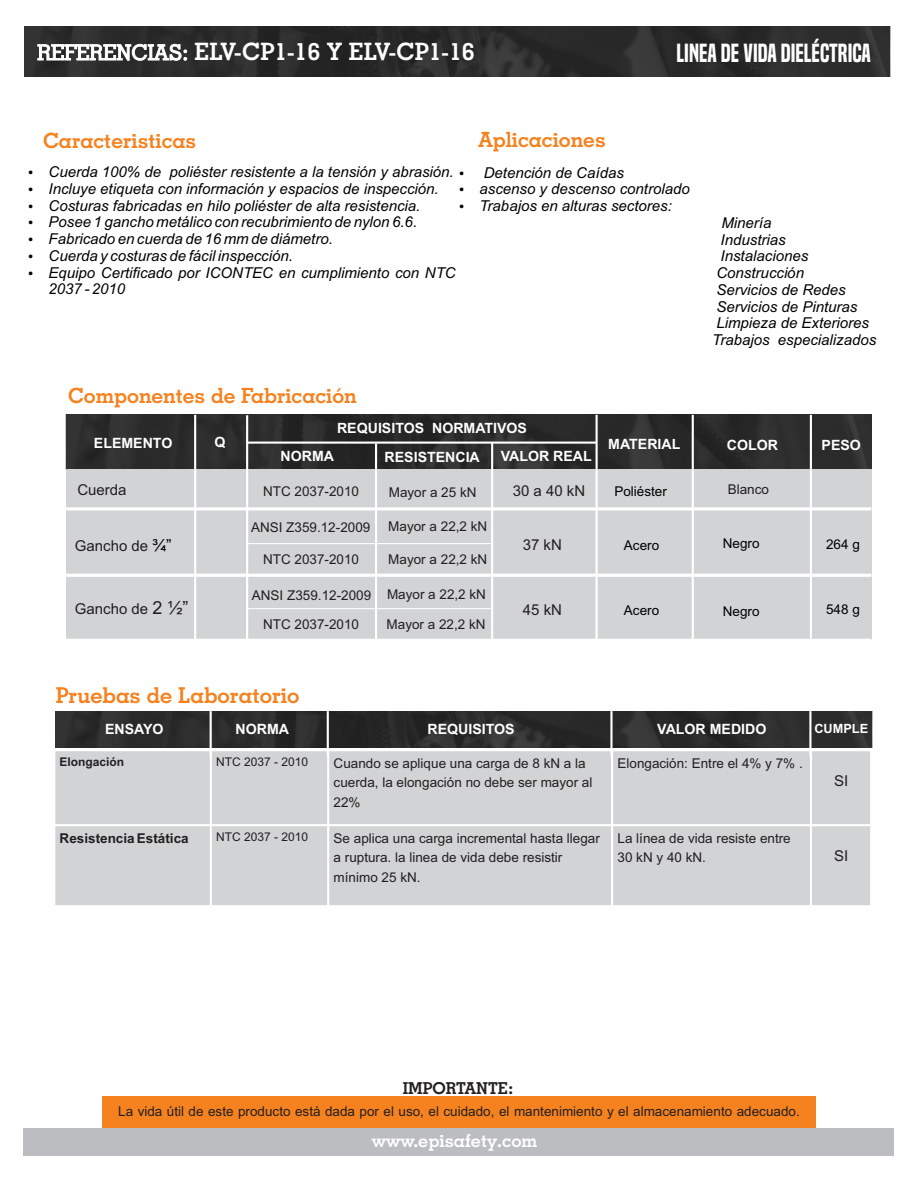
<style>
.page{position:relative;width:918px;height:1188px;background:#fff}
.page>*{position:absolute;margin:0;border:0;box-sizing:border-box;transform-origin:0 0}
.t1{font:24.3px "Built Titling Sb";color:#fff}
.t2{font:700 24px "Geometric Slab 703 BT";color:#fff}
.t3{font:700 21.9px "Geometric Slab 703 BT";color:#f5821f}
.t4{font:700 21px "Geometric Slab 703 BT";color:#f5821f}
.t5{font:700 18px "Geometric Slab 703 BT";color:#fff}
.t6{font:700 16.5px "Geometric Slab 703 BT";color:#231f20}
.t7{font:italic 15px/16.8px "Arial";color:#000}
.t8{font:15px "Arial";color:#231f20}
.t9{font:700 14.1px "Arial";color:#fff}
.t10{font:13.5px/19.4px "Arial";color:#231f20}
.t11{font:13.5px "Arial";color:#000}
.t12{font:700 13.5px "Arial";color:#231f20}
.t13{font:700 12.75px "Arial";color:#fff}
.t14{font:12px "Arial";color:#231f20}
.t15{font:700 12px "Arial";color:#231f20}
.s1{font-weight:500;font-size:21.3px}
.s2{font-size:16.5px;color:#000}
.s3{font-size:18px}
</style>
<div class="page">
<div style="left:102px;top:1096px;width:714px;height:60px;background:#f5821f"></div>
<img style="left:66px;top:414px;width:805px;height:55px">
<hr style="left:247px;top:442px;width:350px;height:2px;background:#fff">
<div style="left:24px;top:1129px;width:870px;height:27px;background:#bbbdc0"></div>
<div style="left:54px;top:750px;width:157px;height:75px;background:#d1d3d4"></div>
<div style="left:211px;top:750px;width:117px;height:75px;background:#d1d3d4"></div>
<div style="left:328px;top:750px;width:284px;height:75px;background:#d1d3d4"></div>
<div style="left:612px;top:750px;width:199px;height:75px;background:#d1d3d4"></div>
<div style="left:811px;top:750px;width:60px;height:75px;background:#d1d3d4"></div>
<div style="left:54px;top:825px;width:157px;height:81px;background:#d1d3d4"></div>
<div style="left:211px;top:825px;width:117px;height:81px;background:#d1d3d4"></div>
<div style="left:328px;top:825px;width:284px;height:81px;background:#d1d3d4"></div>
<div style="left:612px;top:825px;width:199px;height:81px;background:#d1d3d4"></div>
<div style="left:811px;top:825px;width:60px;height:81px;background:#d1d3d4"></div>
<hr style="left:53px;top:749px;width:2px;height:158px;background:#fff">
<hr style="left:210px;top:749px;width:2px;height:158px;background:#fff">
<hr style="left:327px;top:749px;width:2px;height:158px;background:#fff">
<hr style="left:611px;top:749px;width:2px;height:158px;background:#fff">
<hr style="left:810px;top:749px;width:2px;height:158px;background:#fff">
<hr style="left:870px;top:749px;width:2px;height:158px;background:#fff">
<hr style="left:53px;top:905px;width:819px;height:2px;background:#fff">
<hr style="left:53px;top:824px;width:819px;height:2px;background:#fff">
<hr style="left:53px;top:749px;width:819px;height:2px;background:#fff">
<div style="left:66px;top:469px;width:805px;height:171px;background:#d1d3d4"></div>
<svg style="left:66px;top:507px;width:805px;height:4px;background:#f5f6f6"></svg>
<hr style="left:56px;top:574px;width:815px;height:3px;background:#fff">
<hr style="left:56px;top:639px;width:815px;height:3px;background:#fff">
<hr style="left:247px;top:543px;width:245px;height:1px;background:#fff">
<hr style="left:247px;top:608px;width:245px;height:1px;background:#fff">
<hr style="left:810px;top:415px;width:2px;height:223px;background:#fff">
<hr style="left:692px;top:415px;width:2px;height:224px;background:#fff">
<hr style="left:596px;top:415px;width:2px;height:225px;background:#fff">
<hr style="left:491px;top:443px;width:2px;height:197px;background:#fff">
<hr style="left:375px;top:444px;width:2px;height:196px;background:#fff">
<hr style="left:246px;top:415px;width:2px;height:225px;background:#fff">
<hr style="left:194px;top:415px;width:2px;height:225px;background:#fff">
<img style="left:56px;top:711px;width:816px;height:37px">
<hr style="left:210px;top:711px;width:2px;height:45px;background:#fff">
<hr style="left:809px;top:711px;width:2px;height:45px;background:#fff">
<hr style="left:610px;top:711px;width:3px;height:45px;background:#fff">
<hr style="left:327px;top:711px;width:2px;height:45px;background:#fff">
<img style="left:24px;top:26px;width:866px;height:50px">
<h2 class="t2" style="left:37px;top:42px;width:439px"><span class="s1">REFERENCIAS:</span> ELV-CP1-16 Y ELV-CP1-16</h2>
<h1 class="t1" style="left:677px;top:43px;width:196px">LINEA DE VIDA DIELÉCTRICA</h1>
<h3 class="t4" style="left:43px;top:132px;width:155px">Caracteristicas</h3>
<p class="t7" style="left:49px;top:165px;width:409px">Cuerda 100% de poliéster resistente a la tensión y abrasión.<br>Incluye etiqueta con información y espacios de inspección.<br>Costuras fabricadas en hilo poliéster de alta resistencia.<br>Posee 1 gancho metálico con recubrimiento de nylon 6.6.<br>Fabricado en cuerda de 16 mm de diámetro.<br>Cuerda y costuras de fácil inspección.<br>Equipo Certificado por ICONTEC en cumplimiento con NTC 2037 - 2010</p>
<h3 class="t4" style="left:479px;top:131px;width:129px">Aplicaciones</h3>
<p class="t7" style="left:480px;top:165px;width:212px">Detención de Caídas<br>ascenso y descenso controlado<br>Trabajos en alturas sectores:</p>
<p class="t7" style="left:721px;top:216px;width:52px">Minería</p>
<p class="t7" style="left:721px;top:232px;width:67px">Industrias</p>
<p class="t7" style="left:721px;top:249px;width:89px">Instalaciones</p>
<p class="t7" style="left:716px;top:266px;width:89px">Construcción</p>
<p class="t7" style="left:716px;top:283px;width:131px">Servicios de Redes</p>
<p class="t7" style="left:716px;top:299px;width:142px">Servicios de Pinturas</p>
<p class="t7" style="left:716px;top:316px;width:154px">Limpieza de Exteriores</p>
<p class="t7" style="left:712px;top:333px;width:165px">Trabajos especializados</p>
<h3 class="t4" style="left:68px;top:387px;width:290px">Componentes de Fabricación</h3>
<p class="t9" style="left:94px;top:438px;width:80px">ELEMENTO</p>
<p class="t9" style="left:281px;top:450px;width:55px">NORMA</p>
<p class="t9" style="left:385px;top:451px;width:97px">RESISTENCIA</p>
<p class="t9" style="left:501px;top:450px;width:93px">VALOR REAL</p>
<p class="t9" style="left:337px;top:423px;width:191px">REQUISITOS NORMATIVOS</p>
<p class="t9" style="left:214px;top:437px;width:13px">Q</p>
<p class="t9" style="left:608px;top:438px;width:74px">MATERIAL</p>
<p class="t9" style="left:727px;top:440px;width:53px">COLOR</p>
<p class="t9" style="left:822px;top:439px;width:41px">PESO</p>
<p class="t8" style="left:77px;top:484px;width:51px">Cuerda</p>
<p class="t11" style="left:614px;top:486px;width:54px">Poliéster</p>
<p class="t10" style="left:728px;top:481px;width:43px">Blanco</p>
<p class="t10" style="left:251px;top:518px;width:121px">ANSI Z359.12-2009</p>
<p class="t10" style="left:263px;top:483px;width:98px">NTC 2037-2010</p>
<p class="t8" style="left:513px;top:485px;width:74px">30 a 40 kN</p>
<p class="t10" style="left:389px;top:484px;width:89px">Mayor a 25 kN</p>
<p class="t10" style="left:388px;top:517px;width:101px">Mayor a 22,2 kN</p>
<p class="t8" style="left:75px;top:540px;width:98px">Gancho de <span class="s2">¾”</span></p>
<p class="t8" style="left:523px;top:539px;width:41px">37 kN</p>
<p class="t11" style="left:624px;top:540px;width:37px">Acero</p>
<p class="t11" style="left:723px;top:538px;width:38px">Negro</p>
<p class="t10" style="left:263px;top:551px;width:98px">NTC 2037-2010</p>
<p class="t10" style="left:388px;top:551px;width:101px">Mayor a 22,2 kN</p>
<p class="t8" style="left:75px;top:603px;width:115px">Gancho de <span class="s3">2 ½”</span></p>
<p class="t10" style="left:252px;top:586px;width:121px">ANSI Z359.12-2009</p>
<p class="t10" style="left:263px;top:616px;width:98px">NTC 2037-2010</p>
<p class="t10" style="left:387px;top:586px;width:101px">Mayor a 22,2 kN</p>
<p class="t10" style="left:387px;top:616px;width:101px">Mayor a 22,2 kN</p>
<p class="t8" style="left:523px;top:604px;width:41px">45 kN</p>
<p class="t11" style="left:624px;top:605px;width:37px">Acero</p>
<p class="t11" style="left:723px;top:606px;width:38px">Negro</p>
<h3 class="t3" style="left:56px;top:686px;width:245px">Pruebas de Laboratorio</h3>
<p class="t11" style="left:826px;top:539px;width:35px">264 g</p>
<p class="t11" style="left:826px;top:604px;width:35px">548 g</p>
<p class="t9" style="left:105px;top:724px;width:60px">ENSAYO</p>
<p class="t9" style="left:236px;top:724px;width:55px">NORMA</p>
<p class="t9" style="left:428px;top:723px;width:89px">REQUISITOS</p>
<p class="t9" style="left:657px;top:724px;width:111px">VALOR MEDIDO</p>
<p class="t13" style="left:814px;top:724px;width:55px">CUMPLE</p>
<p class="t15" style="left:60px;top:758px;width:66px">Elongación</p>
<p class="t14" style="left:216px;top:758px;width:94px">NTC 2037 - 2010</p>
<p class="t10" style="left:334px;top:755px;width:260px">Cuando se aplique una carga de 8 kN a la cuerda, la elongación no debe ser mayor al<br>22%</p>
<p class="t10" style="left:617px;top:755px;width:187px">Elongación: Entre el 4% y 7% .</p>
<p class="t12" style="left:60px;top:833px;width:131px">Resistencia Estática</p>
<p class="t14" style="left:216px;top:833px;width:94px">NTC 2037 - 2010</p>
<p class="t10" style="left:334px;top:830px;width:268px">Se aplica una carga incremental hasta llegar a ruptura. la linea de vida debe resistir mínimo 25 kN.</p>
<p class="t10" style="left:617px;top:830px;width:175px">La línea de vida resiste entre<br>30 kN y 40 kN.</p>
<p class="t8" style="left:834px;top:775px;width:16px">SI</p>
<p class="t8" style="left:834px;top:850px;width:16px">SI</p>
<p class="t6" style="left:403px;top:1081px;width:112px">IMPORTANTE:</p>
<p class="t10" style="left:118px;top:1102px;width:683px">La vida útil de este producto está dada por el uso, el cuidado, el mantenimiento y el almacenamiento adecuado.</p>
<p class="t5" style="left:372px;top:1133px;width:167px">www.episafety.com</p>
</div>
